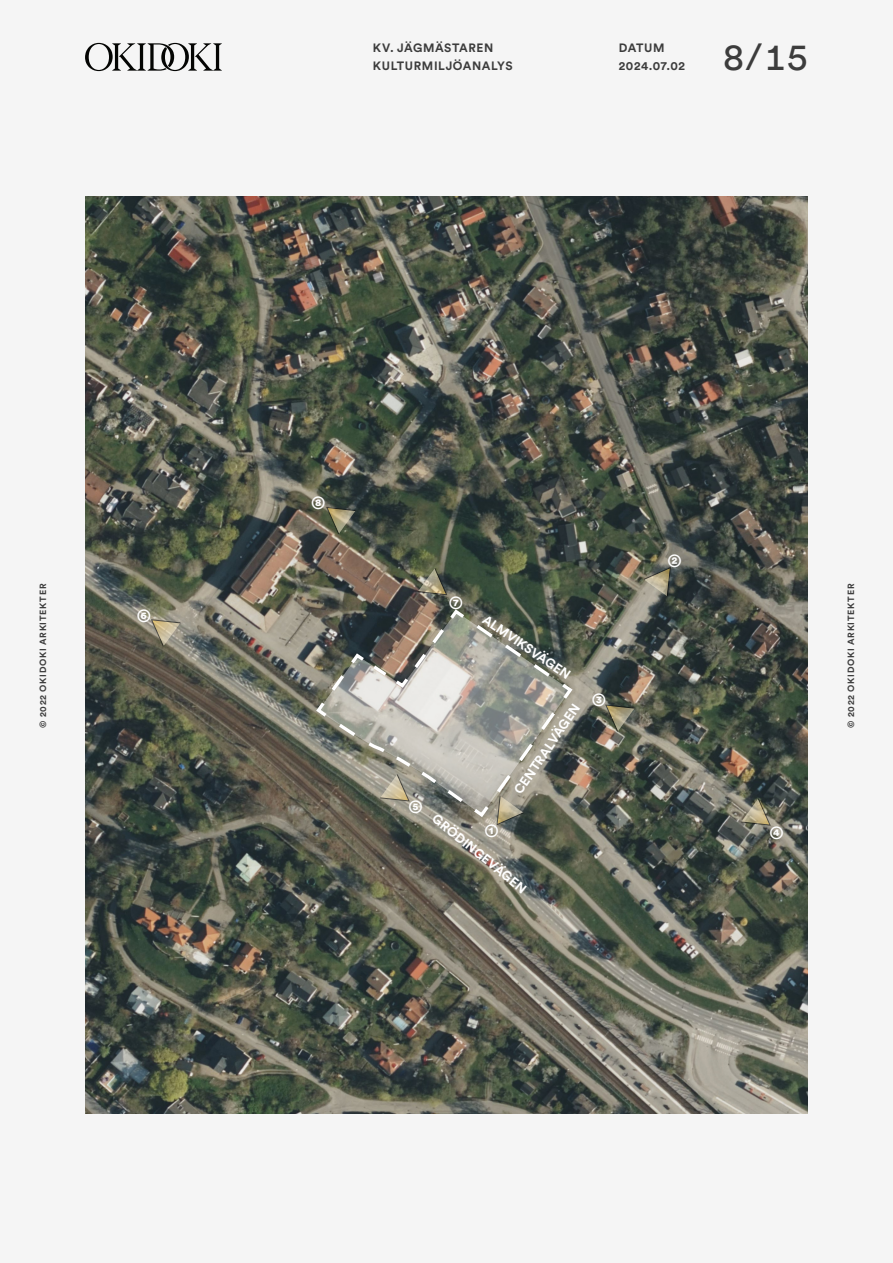
<style>
.page{position:relative;width:893px;height:1263px;background:#f5f5f5}
.page>*{position:absolute;margin:0;border:0;box-sizing:border-box;transform-origin:0 0}
.t1{font:37.5px "Circular Std";color:#3c3c3c}
.Underrubrik{font:700 17.4px "Circular Std";color:#fff}
.Huvudrubrik{font:700 13.05px "Circular Std";color:#fff}
.t2{font:700 12px/17.5px "Circular Std";letter-spacing:.045em;color:#3c3c3c}
.t3{font:700 9px "Circular Std";letter-spacing:.08em;color:#3c3c3c}
</style>
<div class="page">
<img style="left:85px;top:197px;width:723px;height:916px">
<svg style="left:85px;top:43px;width:137px;height:28px"></svg>
<svg style="left:315px;top:607px;width:260px;height:212px;background:#68685c"></svg>
<svg style="left:319px;top:612px;width:251px;height:203px;background:#93938a"></svg>
<svg style="left:488px;top:709px;width:70px;height:116px;background:#97968b"></svg>
<svg style="left:643px;top:567px;width:28px;height:30px"></svg>
<svg style="left:605px;top:704px;width:30px;height:28px"></svg>
<svg style="left:741px;top:798px;width:30px;height:28px"></svg>
<svg style="left:380px;top:750px;width:34px;height:51px;background:#a7a292"></svg>
<svg style="left:417px;top:567px;width:30px;height:28px"></svg>
<svg style="left:151px;top:619px;width:30px;height:28px"></svg>
<svg style="left:326px;top:507px;width:30px;height:28px"></svg>
<p class="t2" style="left:373px;top:39px;width:141px">KV. JÄGMÄSTAREN<br>KULTURMILJÖANALYS</p>
<p class="t2" style="left:619px;top:39px;width:68px">DATUM<br>2024.07.02</p>
<h1 class="t1" style="left:723px;top:34px;width:86px">8/15</h1>
<p class="t3" style="left:37px;top:728px;width:145px;rotate:-90deg">© 2022 OKIDOKI ARKITEKTER</p>
<p class="Underrubrik" style="left:137px;top:605px;width:16px">➅</p>
<p class="Underrubrik" style="left:311px;top:491px;width:16px">➇</p>
<p class="Underrubrik" style="left:409px;top:796px;width:16px">➄</p>
<p class="Underrubrik" style="left:449px;top:591px;width:16px">➆</p>
<p class="Huvudrubrik" style="left:489px;top:611px;width:105px;rotate:34deg">ALMVIKSVÄGEN</p>
<p class="Huvudrubrik" style="left:510px;top:788px;width:108px;rotate:-56deg">CENTRALVÄGEN</p>
<p class="Underrubrik" style="left:484px;top:819px;width:16px">➀</p>
<p class="Huvudrubrik" style="left:439px;top:810px;width:119px;rotate:39deg">GRÖDINGEVÄGEN</p>
<p class="Underrubrik" style="left:592px;top:689px;width:16px">➂</p>
<p class="Underrubrik" style="left:667px;top:549px;width:16px">➁</p>
<p class="Underrubrik" style="left:770px;top:821px;width:16px">➃</p>
<p class="t3" style="left:845px;top:728px;width:145px;rotate:-90deg">© 2022 OKIDOKI ARKITEKTER</p>
</div>
